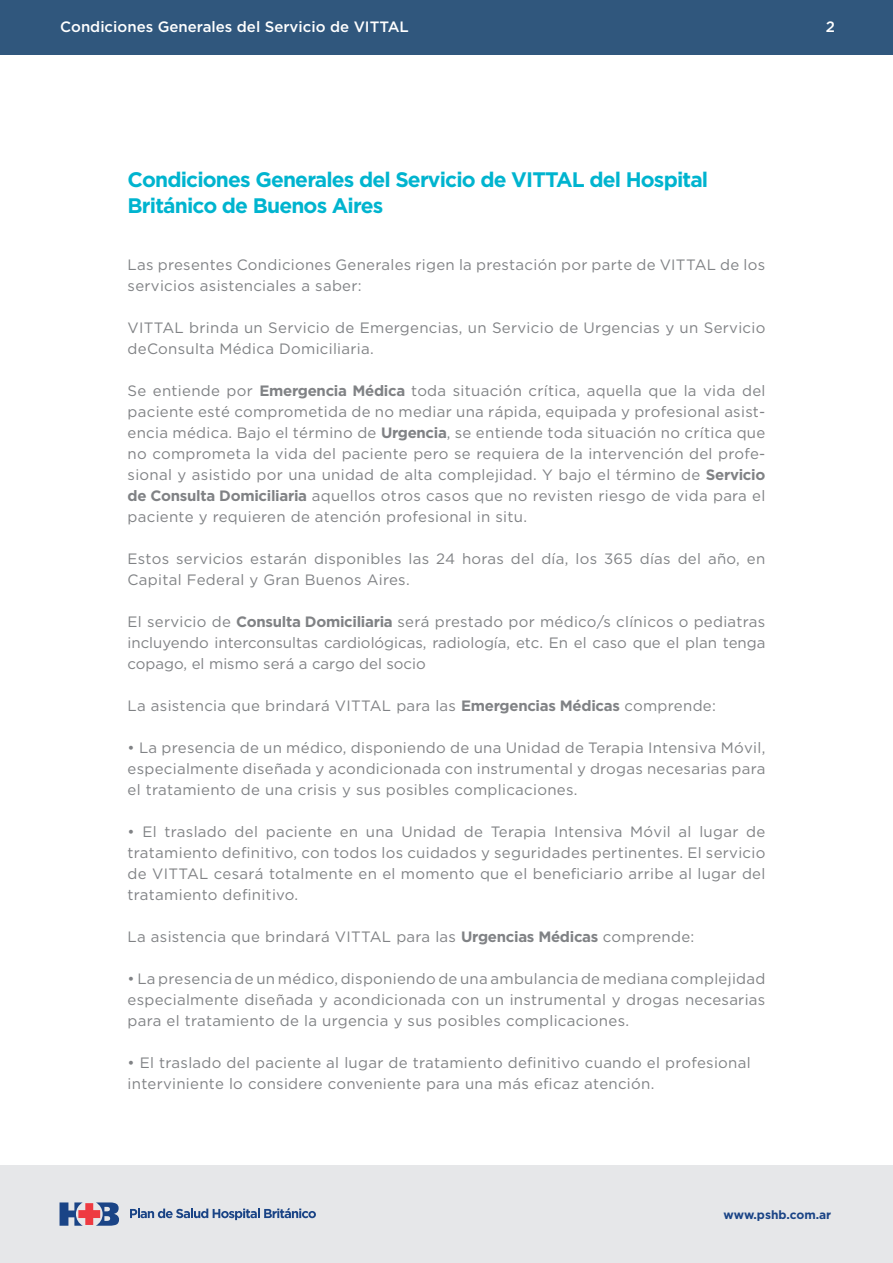
<style>
.page{position:relative;width:893px;height:1263px;background:#fff}
.page>*{position:absolute;margin:0;border:0;box-sizing:border-box;transform-origin:0 0}
.t1{font:700 21px "Gotham";letter-spacing:-.04em;color:#00b4cf}
.t2{font:15px/21px "Gotham";letter-spacing:.02em;color:#808285}
.t3{font:500 15px "Gotham";color:#fff}
.t4{font:700 12px "Gotham";color:#1a4486}
.s1{font-weight:700}
</style>
<div class="page">
<div style="left:0;top:0;width:893px;height:54px;background:#30577d"></div>
<div style="left:0;top:1165px;width:893px;height:98px;background:#e6e7e9"></div>
<svg style="left:60px;top:1202px;width:59px;height:24px"></svg>
<svg style="left:130px;top:1208px;width:186px;height:12px"></svg>
<p class="t3" style="left:60px;top:18px;width:350px">Condiciones Generales del Servicio de VITTAL</p>
<p class="t3" style="left:826px;top:18px;width:11px">2</p>
<p class="t1" style="left:128px;top:168px;width:582px">Condiciones Generales del Servicio de VITTAL del Hospital</p>
<p class="t1" style="left:128px;top:193px;width:257px">Británico de Buenos Aires</p>
<p class="t2" style="left:128px;top:254px;width:639px">Las presentes Condiciones Generales rigen la prestación por parte de VITTAL de los servicios asistenciales a saber:</p>
<p class="t2" style="left:128px;top:317px;width:639px">VITTAL brinda un Servicio de Emergencias, un Servicio de Urgencias y un Servicio deConsulta Médica Domiciliaria.</p>
<p class="t2" style="left:128px;top:380px;width:639px;text-align:justify">Se entiende por <span class="s1">Emergencia Médica</span> toda situación crítica, aquella que la vida del paciente esté comprometida de no mediar una rápida, equipada y profesional asist&shy;encia médica. Bajo el término de <span class="s1">Urgencia</span>, se entiende toda situación no crítica que no comprometa la vida del paciente pero se requiera de la intervención del profe&shy;sional y asistido por una unidad de alta complejidad. Y bajo el término de <span class="s1">Servicio de Consulta Domiciliaria</span> aquellos otros casos que no revisten riesgo de vida para el paciente y requieren de atención profesional in situ.</p>
<p class="t2" style="left:128px;top:548px;width:639px">Estos servicios estarán disponibles las 24 horas del día, los 365 días del año, en<br>Capital Federal y Gran Buenos Aires.</p>
<p class="t2" style="left:128px;top:611px;width:639px;text-align:justify">El servicio de <span class="s1">Consulta Domiciliaria</span> será prestado por médico/s clínicos o pediatras incluyendo interconsultas cardiológicas, radiología, etc. En el caso que el plan tenga copago, el mismo será a cargo del socio</p>
<p class="t2" style="left:128px;top:695px;width:590px">La asistencia que brindará VITTAL para las <span class="s1">Emergencias Médicas</span> comprende:</p>
<p class="t2" style="left:128px;top:737px;width:639px">• La presencia de un médico, disponiendo de una Unidad de Terapia Intensiva Móvil,</p>
<p class="t2" style="left:128px;top:758px;width:639px">especialmente diseñada y acondicionada con instrumental y drogas necesarias para el tratamiento de una crisis y sus posibles complicaciones.</p>
<p class="t2" style="left:128px;top:821px;width:639px;text-align:justify">• El traslado del paciente en una Unidad de Terapia Intensiva Móvil al lugar de tratamiento definitivo, con todos los cuidados y seguridades pertinentes. El servicio de VITTAL cesará totalmente en el momento que el beneficiario arribe al lugar del tratamiento definitivo.</p>
<p class="t2" style="left:128px;top:926px;width:568px">La asistencia que brindará VITTAL para las <span class="s1">Urgencias Médicas</span> comprende:</p>
<p class="t2" style="left:128px;top:968px;width:639px;text-align:justify">• La presencia de un médico, disponiendo de una ambulancia de mediana complejidad especialmente diseñada y acondicionada con un instrumental y drogas necesarias para el tratamiento de la urgencia y sus posibles complicaciones.</p>
<p class="t2" style="left:128px;top:1052px;width:625px">• El traslado del paciente al lugar de tratamiento definitivo cuando el profesional</p>
<p class="t2" style="left:128px;top:1073px;width:528px">interviniente lo considere conveniente para una más eficaz atención.</p>
<p class="t4" style="left:724px;top:1208px;width:109px">www.pshb.com.ar</p>
</div>
